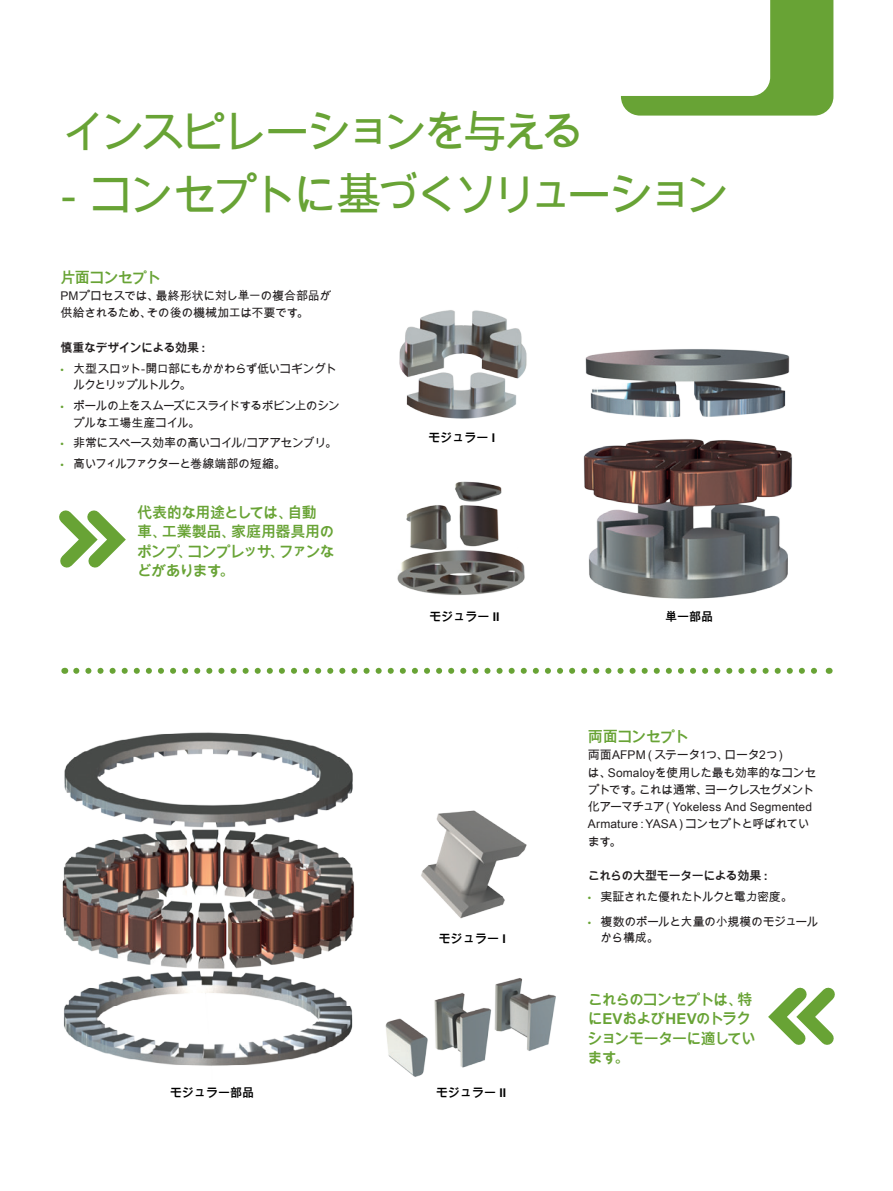
<style>
.page{position:relative;width:893px;height:1191px;background:#fff}
.page>*{position:absolute;margin:0;border:0;box-sizing:border-box;transform-origin:0 0}
.t1{font:45px "Arial Unicode MS";letter-spacing:-.115em;color:#68a335}
.t2{font:700 15px/19.5px "Arial Unicode MS";letter-spacing:-.05em;color:#68a335}
.t3{font:12px/17.2px "Arial Unicode MS";letter-spacing:-.045em;color:#231f20}
.t4{font:12px/17.2px "Arial Unicode MS";letter-spacing:-.025em;color:#231f20}
.t5{font:700 12px "Arial Unicode MS";color:#000}
.t6{font:12px/16.5px "Arial Unicode MS";letter-spacing:-.085em;color:#231f20}
.t7{font:700 12px "Arial Unicode MS";letter-spacing:-.035em;color:#231f20}
.t8{font:12px "Arial Unicode MS";letter-spacing:-.08em;color:#231f20}
.s1{font-family:"Myriad Pro";color:#68a335}
</style>
<div class="page">
<img style="left:583px;top:349px;width:209px;height:250px">
<img style="left:397px;top:481px;width:128px;height:114px">
<img style="left:399px;top:310px;width:128px;height:109px">
<img style="left:421px;top:810px;width:106px;height:109px">
<img style="left:62px;top:732px;width:293px;height:334px">
<svg style="left:76px;top:668px;width:741px;height:6px"></svg>
<img style="left:385px;top:978px;width:171px;height:99px">
<svg style="left:768px;top:987px;width:67px;height:58px"></svg>
<svg style="left:59px;top:510px;width:67px;height:58px"></svg>
<svg style="left:621px;top:0;width:212px;height:116px"></svg>
<h1 class="t1" style="left:61px;top:99px;width:526px">インスピレーションを与える</h1>
<h1 class="t1" style="left:61px;top:162px;width:671px">- コンセプトに基づくソリューション</h1>
<p class="t2" style="left:61px;top:268px;width:102px">片面コンセプト</p>
<p class="t4" style="left:61px;top:287px;width:273px">PMプロセスでは、最終形状に対し単一の複合部品が供給されるため、その後の機械加工は不要です。</p>
<p class="t7" style="left:61px;top:339px;width:150px">慎重なデザインによる効果：</p>
<p class="t6" style="left:73px;top:360px;width:265px;text-indent:-13px"><span class="s1">•</span> 大型スロット-開口部にもかかわらず低いコギングトルクとリップルトルク。</p>
<p class="t3" style="left:73px;top:397px;width:268px;line-height:16.5px;text-indent:-13px"><span class="s1">•</span> ポールの上をスムーズにスライドするボビン上のシンプルな工場生産コイル。</p>
<p class="t3" style="left:61px;top:434px;width:278px"><span class="s1">•</span> 非常にスペース効率の高いコイル/コアアセンブリ。</p>
<p class="t8" style="left:61px;top:455px;width:227px"><span class="s1">•</span> 高いフィルファクターと巻線端部の短縮。</p>
<p class="t2" style="left:137px;top:503px;width:199px">代表的な用途としては、自動車、工業製品、家庭用器具用のポンプ、コンプレッサ、ファンなどがあります。</p>
<p class="t5" style="left:428px;top:428px;width:68px">モジュラー I</p>
<p class="t5" style="left:430px;top:608px;width:72px">モジュラー II</p>
<p class="t5" style="left:665px;top:608px;width:49px">単一部品</p>
<p class="t5" style="left:439px;top:930px;width:68px">モジュラー I</p>
<p class="t2" style="left:588px;top:727px;width:102px">両面コンセプト</p>
<p class="t3" style="left:588px;top:746px;width:230px">両面AFPM（ステータ1つ、ロータ2つ）<br>は、Somaloyを使用した最も効率的なコンセプトです。これは通常、ヨークレスセグメント化アーマチュア（Yokeless And Segmented<br>Armature：YASA）コンセプトと呼ばれています。</p>
<p class="t7" style="left:588px;top:867px;width:185px">これらの大型モーターによる効果：</p>
<p class="t3" style="left:588px;top:887px;width:206px"><span class="s1">•</span> 実証された優れたトルクと電力密度。</p>
<p class="t3" style="left:601px;top:913px;width:219px;line-height:16.5px;text-indent:-13px"><span class="s1">•</span> 複数のポールと大量の小規模のモジュールから構成。</p>
<p class="t2" style="left:588px;top:990px;width:170px">これらのコンセプトは、特にEVおよびHEVのトラクションモーターに適しています。</p>
<p class="t5" style="left:170px;top:1083px;width:85px">モジュラー部品</p>
<p class="t5" style="left:436px;top:1083px;width:72px">モジュラー II</p>
</div>
